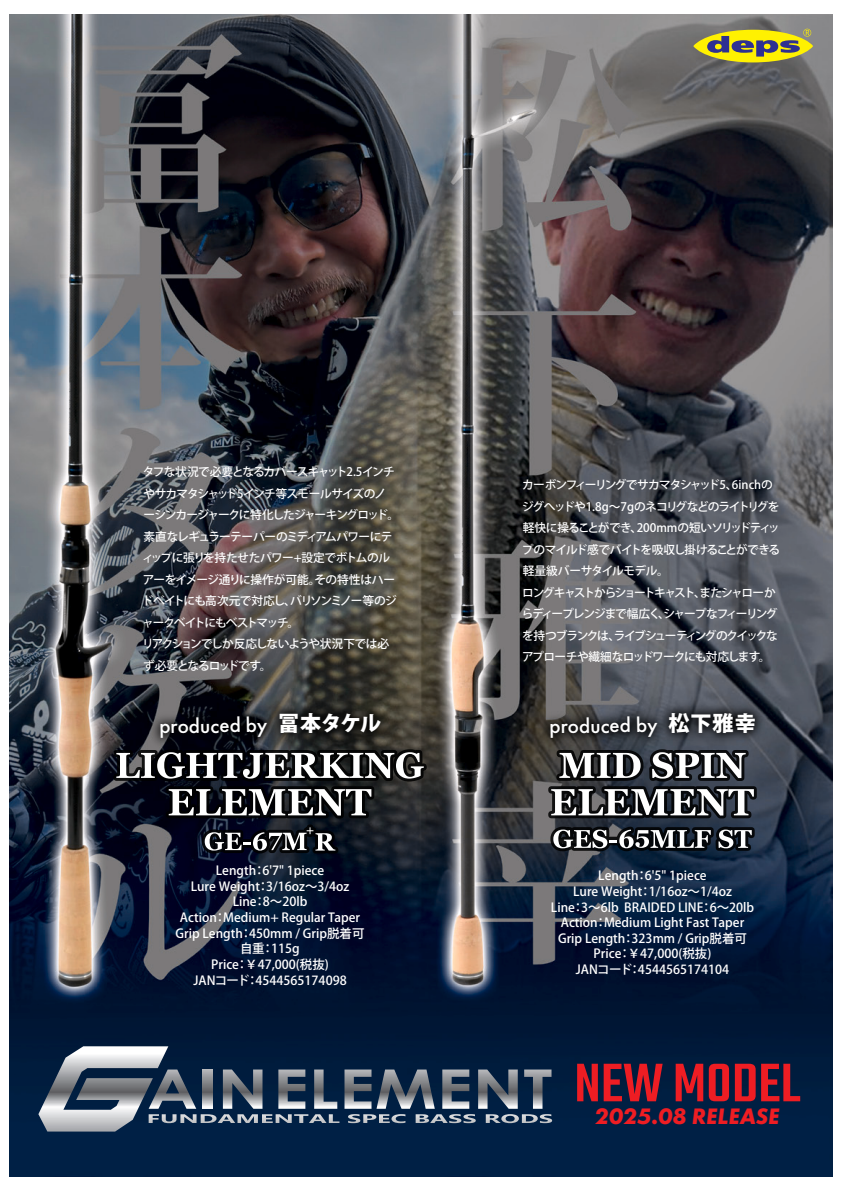
<style>
.page{position:relative;width:842px;height:1191px;background:#fff}
.page>*{position:absolute;margin:0;border:0;box-sizing:border-box;transform-origin:0 0}
.t1{font:500 59.5px "Teko";color:#ee1d23}
.t2{font:italic 700 23.3px "Futura PT";color:#ee1d23}
.t3{font:500 21.3px "Futura PT";color:#fff}
.t4{font:800 21.1px "Koz Go Pr 6 N";letter-spacing:.05em;color:#fff}
.t5{font:500 12.5px/15.6px "Koz Go Pr 6 N";color:#fff;text-align:center}
.t6{font:500 11.7px/21.5px "Koz Go Pr 6 N";letter-spacing:-.08em;color:#fff}
</style>
<div class="page">
<img style="left:10px;top:14px;width:822px;height:1163px">
<svg style="left:38px;top:1046px;width:514px;height:85px;background:#405269"></svg>
<svg style="left:693px;top:30px;width:120px;height:32px"></svg>
<svg style="left:707px;top:29px;width:104px;height:28px;background:#aba440"></svg>
<img style="left:121px;top:674px;width:298px;height:75px">
<img style="left:512px;top:674px;width:281px;height:103px">
<svg style="left:548px;top:749px;width:209px;height:102px"></svg>
<svg style="left:113px;top:749px;width:314px;height:104px;background:#3f4147"></svg>
<p class="t6" style="left:142px;top:461px;width:259px">タフな状況で必要となるカバースキャット2.5インチやサカマタシャッド5インチ等スモールサイズのノーシンカージャークに特化したジャーキングロッド。素直なレギュラーテーパーのミディアムパワーにティップに張りを持たせたパワー+設定でボトムのルアーをイメージ通りに操作が可能。その特性はハードベイトにも高次元で対応し、バリソンミノー等のジャークベイトにもベストマッチ。<br>リアクションでしか反応しないようや状況下では必ず必要となるロッドです。</p>
<p class="t6" style="left:522px;top:474px;width:260px">カーボンフィーリングでサカマタシャッド5、6inchのジグへッドや1.8g～7gのネコリグなどのライトリグを軽快に操ることができ、200mmの短いソリッドティップのマイルド感でバイトを吸収し掛けることができる軽量級バーサタイルモデル。<br>ロングキャストからショートキャスト、またシャローからディープレンジまで幅広く、シャープなフィーリングを持つブランクは、ライブシューティングのクイックなアプローチや繊細なロッドワークにも対応します。</p>
<h3 class="t3" style="left:159px;top:713px;width:110px;rotate:-1deg">produced by</h3>
<h3 class="t4" style="left:278px;top:711px;width:105px">冨本タケル</h3>
<h3 class="t3" style="left:549px;top:713px;width:110px;rotate:-1deg">produced by</h3>
<h3 class="t4" style="left:668px;top:711px;width:89px">松下雅幸</h3>
<p class="t5" style="left:176px;top:863px;width:190px">Length：6'7" 1piece<br>Lure Weight：3/16oz～3/4oz<br>Line：8～20lb<br>Action：Medium+ Regular Taper<br>Grip Length：450mm / Grip脱着可自重：115g<br>Price：￥47,000(税抜)<br>JANコード：4544565174098</p>
<p class="t5" style="left:551px;top:868px;width:205px">Length：6'5" 1piece<br>Lure Weight：1/16oz～1/4oz<br>Line：3～6lb BRAIDED LINE：6～20lb<br>Action：Medium Light Fast Taper<br>Grip Length：323mm / Grip脱着可<br>Price：￥47,000(税抜)<br>JANコード：4544565174104</p>
<h1 class="t1" style="left:574px;top:1048px;width:228px">NEW MODEL</h1>
<h2 class="t2" style="left:595px;top:1102px;width:185px">2025.08 RELEASE</h2>
</div>
